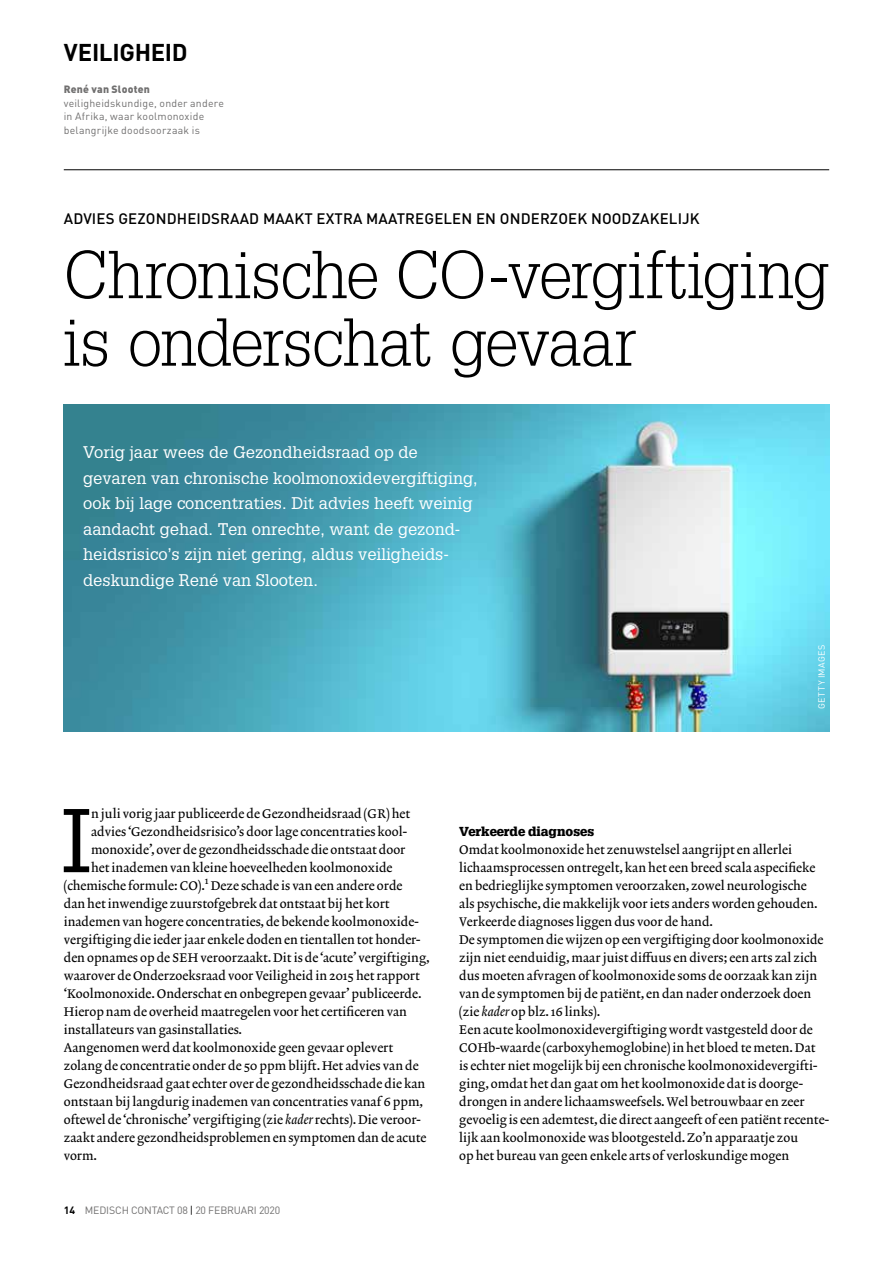
<style>
.page{position:relative;width:893px;height:1263px;background:#fff}
.page>*{position:absolute;margin:0;border:0;box-sizing:border-box;transform-origin:0 0}
.t1{font:88.2px "Glypha LT Std";color:#000}
.t2{font:300 66px/67.5px "Glypha LT Std";letter-spacing:-.02em;color:#000}
.t3{font:700 24px "DINOT";letter-spacing:-.015em;color:#000}
.t4{font:16.5px/25.5px "Glypha LT Std";color:#fff}
.t5{font:500 15px "DINOT";letter-spacing:.01em;color:#000}
.t6{font:12.75px/18px "Lexicon No 2 Roman A";color:#000}
.t7{font:900 12.75px "Glypha LT Std";color:#000}
.t8{font:10.5px/13.5px "DINOT";letter-spacing:.02em;color:#706f6f}
.t9{font:10.5px "DINOT";letter-spacing:-.015em;color:#706f6f}
.t10{font:900 10.5px "DINOT";letter-spacing:.02em;color:#706f6f}
.t11{font:10.2px "Lexicon No 2 Roman A";color:#000}
.t12{font:9px "DINOT";letter-spacing:.06em;color:#fff}
.s1{font-family:"Lexicon No 2 Italic A"}
.s2{font-weight:700;color:#000}
.s3{color:#000}
</style>
<div class="page">
<img style="left:64px;top:404px;width:765px;height:328px">
<hr style="left:64px;top:169px;width:765px;height:1px;background:#000">
<h3 class="t3" style="left:64px;top:36px;width:125px">VEILIGHEID</h3>
<p class="t10" style="left:64px;top:82px;width:88px">René van Slooten</p>
<p class="t8" style="left:64px;top:96px;width:162px">veiligheidskundige, onder andere in Afrika, waar koolmonoxide belangrijke doodsoorzaak is</p>
<p class="t5" style="left:64px;top:209px;width:637px">ADVIES GEZONDHEIDSRAAD MAAKT EXTRA MAATREGELEN EN ONDERZOEK NOODZAKELIJK</p>
<h2 class="t2" style="left:64px;top:242px;width:767px">Chronische CO-vergiftiging is onderschat gevaar</h2>
<p class="t4" style="left:83px;top:439px;width:396px">Vorig jaar wees de Gezondheidsraad op de gevaren van chronische koolmonoxidevergiftiging, ook bij lage concentraties. Dit advies heeft weinig aandacht gehad. Ten onrechte, want de gezond&shy;heidsrisico’s zijn niet gering, aldus veiligheids&shy;deskundige René van Slooten.</p>
<p class="t12" style="left:816px;top:709px;width:66px;rotate:-90deg">GETTY IMAGES</p>
<h1 class="t1" style="left:62px;top:787px;width:31px">I</h1>
<p class="t6" style="left:91px;top:805px;width:320px">n juli vorig jaar publiceerde de Gezondheidsraad (GR) het</p>
<p class="t6" style="left:91px;top:823px;width:317px">advies ‘Gezondheidsrisico’s door lage concentraties kool-</p>
<p class="t6" style="left:91px;top:841px;width:316px">monoxide’, over de gezondheidsschade die ontstaat door</p>
<p class="t6" style="left:91px;top:859px;width:303px">het inademen van kleine hoeveelheden koolmonoxide</p>
<p class="t6" style="left:64px;top:877px;width:143px">(chemische formule: CO).</p>
<p class="t11" style="left:205px;top:874px;width:5px">1</p>
<p class="t6" style="left:64px;top:877px;width:367px;text-indent:147px">Deze schade is van een andere orde<br>dan het inwendige zuurstofgebrek dat ontstaat bij het kort inademen van hogere concentraties, de bekende koolmonoxide&shy;vergiftiging die ieder jaar enkele doden en tientallen tot honder&shy;den opnames op de SEH veroorzaakt. Dit is de ‘acute’ vergiftiging, waarover de Onderzoeksraad voor Veiligheid in 2015 het rapport ‘Koolmonoxide. Onderschat en onbegrepen gevaar’ publiceerde.<br>Hierop nam de overheid maatregelen voor het certificeren van installateurs van gasinstallaties.<br>Aangenomen werd dat koolmonoxide geen gevaar oplevert zolang de concentratie onder de 50 ppm blijft. Het advies van de Gezondheidsraad gaat echter over de gezondheidsschade die kan ontstaan bij langdurig inademen van concentraties vanaf 6 ppm, oftewel de ‘chronische’ vergiftiging (zie <span class="s1">kader</span> rechts). Die veroor&shy;zaakt andere gezondheidsproblemen en symptomen dan de acute vorm.</p>
<p class="t9" style="left:64px;top:1204px;width:218px"><span class="s2">14</span> MEDISCH CONTACT 08 <span class="s3">|</span> 20 FEBRUARI 2020</p>
<p class="t7" style="left:459px;top:824px;width:136px">Verkeerde diagnoses</p>
<p class="t6" style="left:459px;top:841px;width:371px">Omdat koolmonoxide het zenuwstelsel aangrijpt en allerlei lichaamsprocessen ontregelt, kan het een breed scala aspecifieke en bedrieglijke symptomen veroorzaken, zowel neurologische<br>als psychische, die makkelijk voor iets anders worden gehouden.<br>Verkeerde diagnoses liggen dus voor de hand.<br>De symptomen die wijzen op een vergiftiging door koolmonoxide zijn niet eenduidig, maar juist diffuus en divers; een arts zal zich dus moeten afvragen of koolmonoxide soms de oorzaak kan zijn van de symptomen bij de patiënt, en dan nader onderzoek doen (zie <span class="s1">kader</span> op blz. 16 links).<br>Een acute koolmonoxidevergiftiging wordt vastgesteld door de COHb-waarde (carboxyhemoglobine) in het bloed te meten. Dat<br>is echter niet mogelijk bij een chronische koolmonoxidevergifti&shy;ging, omdat het dan gaat om het koolmonoxide dat is doorge&shy;drongen in andere lichaamsweefsels. Wel betrouwbaar en zeer gevoelig is een ademtest, die direct aangeeft of een patiënt recente&shy;lijk aan koolmonoxide was blootgesteld. Zo’n apparaatje zou<br>op het bureau van geen enkele arts of verloskundige mogen</p>
</div>
